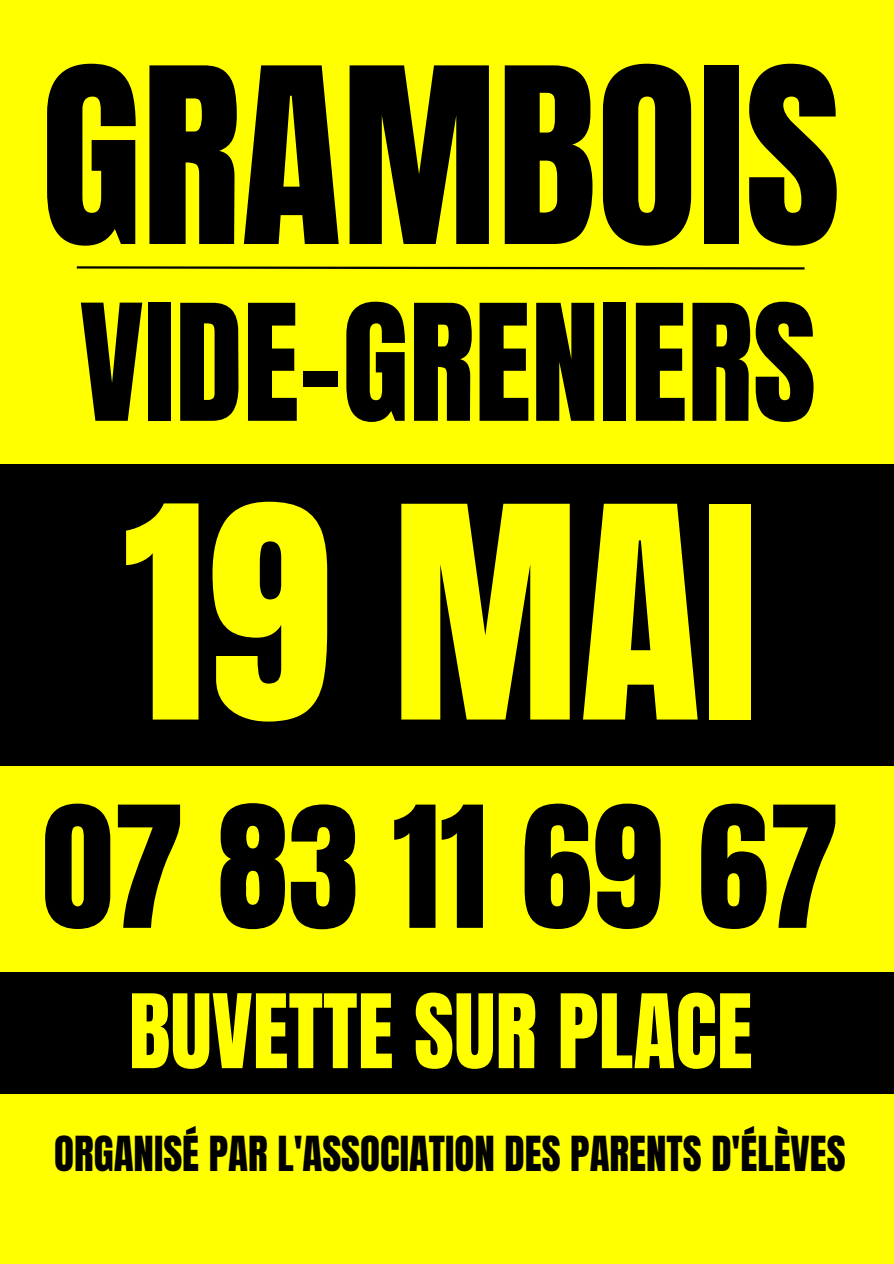
<style>
.page{position:relative;width:894px;height:1264px;background:#fff}
.page>*{position:absolute;margin:0;border:0;box-sizing:border-box;transform-origin:0 0}
.t1{font:251.1px "Anton";color:#ff0}
.t2{font:207.9px "Anton";color:#000}
.t3{font:143.25px "Anton";color:#000}
.t4{font:137.4px "Anton";color:#000}
.t5{font:87.15px "Anton";color:#ff0}
.t6{font:41.1px "Anton";color:#000}
</style>
<div class="page">
<div style="left:0;top:0;width:893px;height:1263px;background:#ff0"></div>
<svg style="left:76px;top:266px;width:729px;height:4px"></svg>
<div style="left:0;top:464px;width:893px;height:302px;background:#000"></div>
<div style="left:0;top:972px;width:893px;height:121px;background:#000"></div>
<h2 class="t2" style="left:41px;top:7px;width:801px">GRAMBOIS</h2>
<h3 class="t4" style="left:79px;top:264px;width:738px">VIDE-GRENIERS</h3>
<h5 class="t1" style="left:123px;top:433px;width:636px">19 MAI</h5>
<h1 class="t3" style="left:42px;top:764px;width:798px">07 83 11 69 67</h1>
<p class="t5" style="left:129px;top:968px;width:625px">BUVETTE SUR PLACE</p>
<h4 class="t6" style="left:54px;top:1123px;width:792px">ORGANISÉ PAR L'ASSOCIATION DES PARENTS D'ÉLÈVES</h4>
</div>
